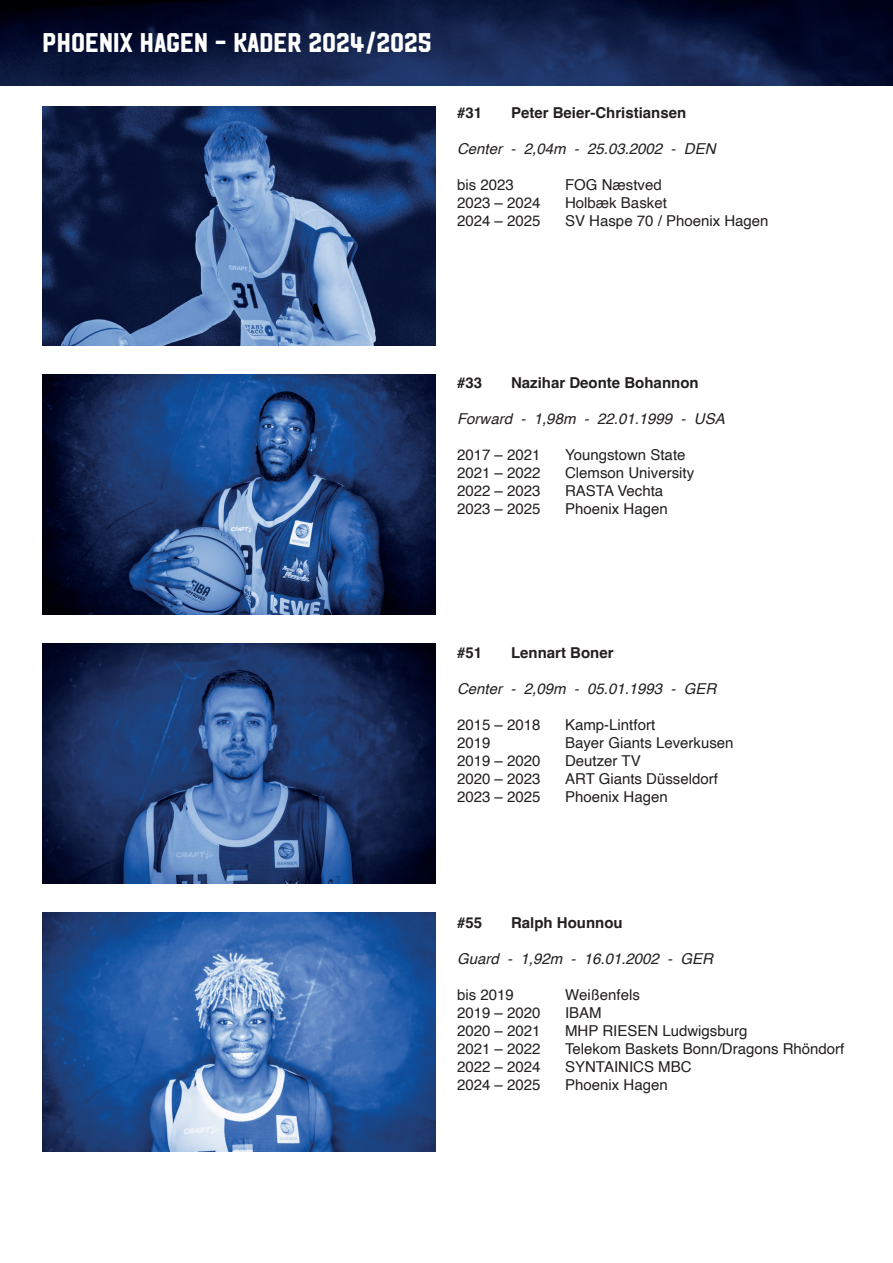
<style>
.page{position:relative;width:893px;height:1263px;background:#fff}
.page>*{position:absolute;margin:0;border:0;box-sizing:border-box;transform-origin:0 0}
.t1{font:27px "Phoenix Hudson NY";color:#fff}
.t2{font:15px "Helvetica";color:#231f20}
.t3{font:italic 15px "Helvetica";color:#231f20}
.t4{font:700 15px "Helvetica";color:#231f20}
</style>
<div class="page">
<img style="left:43px;top:912px;width:393px;height:240px">
<img style="left:0;top:0;width:893px;height:85px">
<img style="left:43px;top:643px;width:393px;height:240px">
<img style="left:43px;top:375px;width:393px;height:239px">
<img style="left:43px;top:106px;width:393px;height:240px">
<h1 class="t1" style="left:43px;top:25px;width:391px">PHOENIX HAGEN - KADER 2024/2025</h1>
<p class="t4" style="left:457px;top:103px;width:27px">#31</p>
<p class="t4" style="left:511px;top:103px;width:177px">Peter Beier-Christiansen</p>
<p class="t3" style="left:457px;top:136px;width:260px">Center - 2,04m - 25.03.2002 - DEN</p>
<p class="t2" style="left:457px;top:173px;width:58px">bis 2023</p>
<p class="t2" style="left:565px;top:173px;width:98px">FOG Næstved</p>
<p class="t2" style="left:457px;top:191px;width:85px">2023 – 2024</p>
<p class="t2" style="left:565px;top:191px;width:103px">Holbæk Basket</p>
<p class="t2" style="left:457px;top:209px;width:85px">2024 – 2025</p>
<p class="t2" style="left:565px;top:209px;width:205px">SV Haspe 70 / Phoenix Hagen</p>
<p class="t4" style="left:457px;top:373px;width:27px">#33</p>
<p class="t4" style="left:511px;top:373px;width:189px">Nazihar Deonte Bohannon</p>
<p class="t3" style="left:457px;top:406px;width:269px">Forward - 1,98m - 22.01.1999 - USA</p>
<p class="t2" style="left:457px;top:443px;width:85px">2017 – 2021</p>
<p class="t2" style="left:565px;top:443px;width:122px">Youngstown State</p>
<p class="t2" style="left:457px;top:461px;width:85px">2021 – 2022</p>
<p class="t2" style="left:565px;top:461px;width:131px">Clemson University</p>
<p class="t2" style="left:457px;top:479px;width:85px">2022 – 2023</p>
<p class="t2" style="left:565px;top:479px;width:100px">RASTA Vechta</p>
<p class="t2" style="left:457px;top:497px;width:85px">2023 – 2025</p>
<p class="t2" style="left:565px;top:497px;width:104px">Phoenix Hagen</p>
<p class="t4" style="left:457px;top:643px;width:27px">#51</p>
<p class="t4" style="left:511px;top:643px;width:104px">Lennart Boner</p>
<p class="t3" style="left:457px;top:676px;width:261px">Center - 2,09m - 05.01.1993 - GER</p>
<p class="t2" style="left:457px;top:713px;width:85px">2015 – 2018</p>
<p class="t2" style="left:565px;top:713px;width:92px">Kamp-Lintfort</p>
<p class="t2" style="left:457px;top:731px;width:35px">2019</p>
<p class="t2" style="left:565px;top:731px;width:170px">Bayer Giants Leverkusen</p>
<p class="t2" style="left:457px;top:749px;width:85px">2019 – 2020</p>
<p class="t2" style="left:565px;top:749px;width:77px">Deutzer TV</p>
<p class="t2" style="left:457px;top:767px;width:85px">2020 – 2023</p>
<p class="t2" style="left:565px;top:767px;width:154px">ART Giants Düsseldorf</p>
<p class="t2" style="left:457px;top:785px;width:85px">2023 – 2025</p>
<p class="t2" style="left:565px;top:785px;width:104px">Phoenix Hagen</p>
<p class="t4" style="left:457px;top:913px;width:27px">#55</p>
<p class="t4" style="left:511px;top:913px;width:113px">Ralph Hounnou</p>
<p class="t3" style="left:457px;top:946px;width:257px">Guard - 1,92m - 16.01.2002 - GER</p>
<p class="t2" style="left:457px;top:983px;width:58px">bis 2019</p>
<p class="t2" style="left:565px;top:983px;width:76px">Weißenfels</p>
<p class="t2" style="left:457px;top:1001px;width:85px">2019 – 2020</p>
<p class="t2" style="left:565px;top:1001px;width:38px">IBAM</p>
<p class="t2" style="left:457px;top:1019px;width:85px">2020 – 2021</p>
<p class="t2" style="left:565px;top:1019px;width:184px">MHP RIESEN Ludwigsburg</p>
<p class="t2" style="left:457px;top:1037px;width:85px">2021 – 2022</p>
<p class="t2" style="left:565px;top:1037px;width:281px">Telekom Baskets Bonn/Dragons Rhöndorf</p>
<p class="t2" style="left:457px;top:1055px;width:85px">2022 – 2024</p>
<p class="t2" style="left:565px;top:1055px;width:128px">SYNTAINICS MBC</p>
<p class="t2" style="left:457px;top:1073px;width:85px">2024 – 2025</p>
<p class="t2" style="left:565px;top:1073px;width:104px">Phoenix Hagen</p>
</div>
